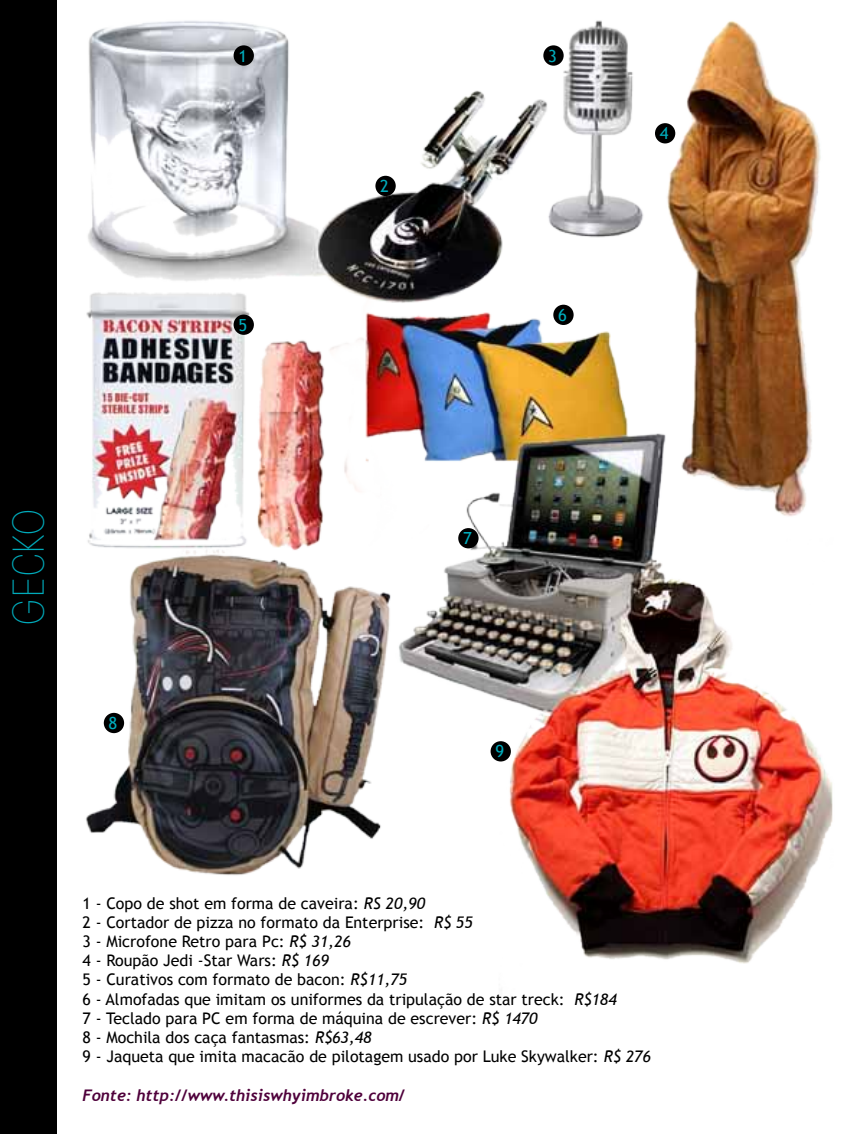
<style>
.page{position:relative;width:851px;height:1134px;background:#fff}
.page>*{position:absolute;margin:0;border:0;box-sizing:border-box;transform-origin:0 0}
.t1{font:200 condensed 42px "ITC Avant Garde Std";color:#00abbb}
.t2{font:16.6px "Trebuchet MS";color:#00abbb}
.t3{font:16px/19.2px "Trebuchet MS";color:#000}
.t4{font:italic 700 16px "Trebuchet";color:#4f003b}
.s1{font-style:italic}
</style>
<div class="page">
<img style="left:86px;top:20px;width:747px;height:980px">
<div style="left:0;top:0;width:57px;height:1134px;background:#000"></div>
<hr style="left:850px;top:0;width:1px;height:1134px;background:#000">
<div style="left:233px;top:45px;width:21px;height:21px;background:#000;border-radius:50%"></div>
<div style="left:375px;top:176px;width:20px;height:20px;background:#000;border-radius:50%"></div>
<div style="left:543px;top:45px;width:20px;height:21px;background:#000;border-radius:50%"></div>
<div style="left:655px;top:123px;width:20px;height:20px;background:#000;border-radius:50%"></div>
<div style="left:233px;top:315px;width:21px;height:20px;background:#000;border-radius:50%"></div>
<div style="left:553px;top:305px;width:20px;height:20px;background:#000;border-radius:50%"></div>
<div style="left:458px;top:528px;width:20px;height:20px;background:#000;border-radius:50%"></div>
<div style="left:104px;top:713px;width:20px;height:20px;background:#000;border-radius:50%"></div>
<div style="left:490px;top:741px;width:21px;height:20px;background:#000;border-radius:50%"></div>
<p class="t2" style="left:238px;top:46px;width:10px">1</p>
<p class="t2" style="left:238px;top:315px;width:10px">5</p>
<p class="t2" style="left:380px;top:176px;width:10px">2</p>
<p class="t2" style="left:548px;top:46px;width:10px">3</p>
<p class="t2" style="left:558px;top:305px;width:10px">6</p>
<p class="t2" style="left:659px;top:124px;width:10px">4</p>
<h1 class="t1" style="left:4px;top:625px;width:117px;rotate:-90deg">gecko</h1>
<p class="t2" style="left:109px;top:713px;width:10px">8</p>
<p class="t2" style="left:463px;top:529px;width:10px">7</p>
<p class="t2" style="left:495px;top:742px;width:10px">9</p>
<p class="t3" style="left:82px;top:893px;width:569px">1 - Copo de shot em forma de caveira: <span class="s1">RS 20,90<br></span>2 - Cortador de pizza no formato da Enterprise: <span class="s1">R$ 55<br></span>3 - Microfone Retro para Pc: <span class="s1">R$ 31,26<br></span>4 - Roupão Jedi -Star Wars: <span class="s1">R$ 169<br></span>5 - Curativos com formato de bacon: <span class="s1">R$11,75<br></span>6 - Almofadas que imitam os uniformes da tripulação de star treck: <span class="s1">R$184<br></span>7 - Teclado para PC em forma de máquina de escrever: <span class="s1">R$ 1470<br></span>8 - Mochila dos caça fantasmas: <span class="s1">R$63,48<br></span>9 - Jaqueta que imita macacão de pilotagem usado por Luke Skywalker: <span class="s1">R$ 276</span></p>
<p class="t4" style="left:82px;top:1085px;width:324px">Fonte: http://www.thisiswhyimbroke.com/</p>
</div>
